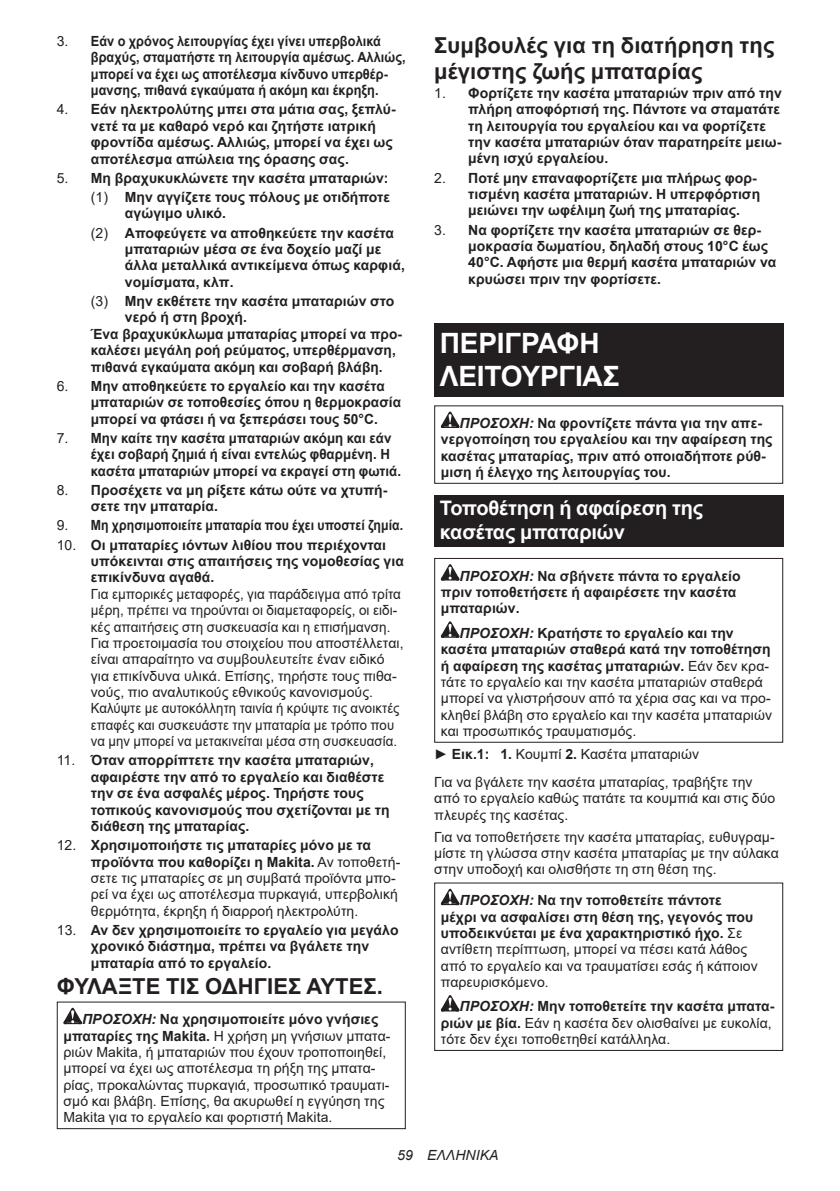
<style>
.page{position:relative;width:840px;height:1191px;background:#fff}
.page>*{position:absolute;margin:0;border:0;box-sizing:border-box;transform-origin:0 0}
.t1{font:700 28px/32.8px "Arial";letter-spacing:-.01em;color:#fff}
.t2{font:700 22px/25.8px "Arial";letter-spacing:.005em;color:#231f20}
.t3{font:700 20px/23.4px "Arial";letter-spacing:-.01em;color:#fff}
.t4{font:700 14px/16.4px "Arial";letter-spacing:.005em;color:#231f20}
.t5{font:14px/16.4px "Arial";letter-spacing:.005em;color:#231f20}
.t6{font:14px/16.4px "Arial";letter-spacing:.005em;color:#231f20;scale:.96 1}
.t7{font:700 14px/16.4px "Arial";letter-spacing:.005em;color:#231f20;scale:.91 1}
.t8{font:700 14px/16.4px "Arial";letter-spacing:.005em;color:#231f20;scale:.95 1}
.t9{font:700 14px "Arial";letter-spacing:.005em;color:#231f20;scale:.88 1}
.t10{font:italic 14px "Arial";letter-spacing:.005em;color:#231f20}
.s1{font-weight:400}
.s2{font-weight:700}
.s3{font-weight:700;font-style:italic}
.s4{font-style:italic}
</style>
<div class="page">
<svg style="left:63px;top:1007px;width:19px;height:17px"></svg>
<div style="left:57px;top:1001px;width:348px;height:128px;border:1px solid #231f20"></div>
<div style="left:434px;top:323px;width:348px;height:74px;background:#231f20"></div>
<svg style="left:440px;top:411px;width:19px;height:17px"></svg>
<div style="left:434px;top:405px;width:348px;height:79px;border:1px solid #231f20"></div>
<div style="left:434px;top:495px;width:348px;height:52px;background:#231f20"></div>
<svg style="left:440px;top:564px;width:19px;height:16px"></svg>
<svg style="left:440px;top:621px;width:19px;height:17px"></svg>
<div style="left:434px;top:558px;width:348px;height:184px;border:1px solid #231f20"></div>
<svg style="left:440px;top:888px;width:19px;height:17px"></svg>
<svg style="left:440px;top:995px;width:19px;height:16px"></svg>
<div style="left:434px;top:882px;width:348px;height:169px;border:1px solid #231f20"></div>
<p class="t7" style="left:91px;top:33px;width:347px;text-indent:-34px"><span class="s1">3.</span> Εάν ο χρόνος λειτουργίας έχει γίνει υπερβολικά βραχύς, σταματήστε τη λειτουργία αμέσως. Αλλιώς, μπορεί να έχει ως αποτέλεσμα κίνδυνο υπερθέρ&shy;μανσης, πιθανά εγκαύματα ή ακόμη και έκρηξη.</p>
<p class="t4" style="left:91px;top:101px;width:306px;text-indent:-34px"><span class="s1">4.</span> Εάν ηλεκτρολύτης μπει στα μάτια σας, ξεπλύ&shy;νετέ τα με καθαρό νερό και ζητήστε ιατρική φροντίδα αμέσως. Αλλιώς, μπορεί να έχει ως αποτέλεσμα απώλεια της όρασης σας.</p>
<p class="t4" style="left:57px;top:168px;width:335px;line-height:19.2px;text-align:right"><span class="s1">5.</span> Μη βραχυκυκλώνετε την κασέτα μπαταριών: <span class="s1">(1)</span> Μην αγγίζετε τους πόλους με οτιδήποτε</p>
<p class="t4" style="left:91px;top:204px;width:304px;line-height:19.2px;text-indent:34px">αγώγιμο υλικό.<br><span class="s1">(2)</span> Αποφεύγετε να αποθηκεύετε την κασέτα</p>
<p class="t4" style="left:125px;top:241px;width:281px">μπαταριών μέσα σε ένα δοχείο μαζί με άλλα μεταλλικά αντικείμενα όπως καρφιά, νομίσματα, κλπ.</p>
<p class="t4" style="left:91px;top:293px;width:305px"><span class="s1">(3)</span> Μην εκθέτετε την κασέτα μπαταριών στο</p>
<p class="t4" style="left:125px;top:309px;width:124px">νερό ή στη βροχή.</p>
<p class="t4" style="left:91px;top:326px;width:313px">Ένα βραχυκύκλωμα μπαταρίας μπορεί να προ-</p>
<p class="t4" style="left:91px;top:342px;width:306px">καλέσει μεγάλη ροή ρεύματος, υπερθέρμανση,</p>
<p class="t4" style="left:91px;top:358px;width:293px">πιθανά εγκαύματα ακόμη και σοβαρή βλάβη.</p>
<p class="t4" style="left:91px;top:378px;width:312px;text-indent:-34px"><span class="s1">6.</span> Μην αποθηκεύετε το εργαλείο και την κασέτα μπαταριών σε τοποθεσίες όπου η θερμοκρασία μπορεί να φτάσει ή να ξεπεράσει τους 50°C.</p>
<p class="t8" style="left:91px;top:430px;width:328px;text-indent:-34px"><span class="s1">7.</span> Μην καίτε την κασέτα μπαταριών ακόμη και εάν έχει σοβαρή ζημιά ή είναι εντελώς φθαρμένη. Η κασέτα μπαταριών μπορεί να εκραγεί στη φωτιά.</p>
<p class="t4" style="left:91px;top:482px;width:298px;text-indent:-34px"><span class="s1">8.</span> Προσέχετε να μη ρίξετε κάτω ούτε να χτυπή&shy;σετε την μπαταρία.</p>
<p class="t9" style="left:57px;top:515px;width:395px"><span class="s1">9.</span> Μη χρησιμοποιείτε μπαταρία που έχει υποστεί ζημία.</p>
<p class="t4" style="left:91px;top:536px;width:314px;text-indent:-34px"><span class="s1">10.</span> Οι μπαταρίες ιόντων λιθίου που περιέχονται υπόκεινται στις απαιτήσεις της νομοθεσίας για επικίνδυνα αγαθά.</p>
<p class="t6" style="left:91px;top:585px;width:327px">Για εμπορικές μεταφορές, για παράδειγμα από τρίτα μέρη, πρέπει να τηρούνται οι διαμεταφορείς, οι ειδι&shy;κές απαιτήσεις στη συσκευασία και η επισήμανση.<br>Για προετοιμασία του στοιχείου που αποστέλλεται, είναι απαραίτητο να συμβουλευτείτε έναν ειδικό για επικίνδυνα υλικά. Επίσης, τηρήστε τους πιθα&shy;νούς, πιο αναλυτικούς εθνικούς κανονισμούς.<br>Καλύψτε με αυτοκόλλητη ταινία ή κρύψτε τις ανοικτές επαφές και συσκευάστε την μπαταρία με τρόπο που να μην μπορεί να μετακινείται μέσα στη συσκευασία.</p>
<p class="t4" style="left:91px;top:752px;width:300px;text-indent:-34px"><span class="s1">11.</span> Όταν απορρίπτετε την κασέτα μπαταριών, αφαιρέστε την από το εργαλείο και διαθέστε την σε ένα ασφαλές μέρος. Τηρήστε τους τοπικούς κανονισμούς που σχετίζονται με τη διάθεση της μπαταρίας.</p>
<p class="t5" style="left:91px;top:837px;width:311px;text-indent:-34px">12. <span class="s2">Χρησιμοποιήστε τις μπαταρίες μόνο με τα προϊόντα που καθορίζει η Makita.</span> Αν τοποθετή&shy;σετε τις μπαταρίες σε μη συμβατά προϊόντα μπο&shy;ρεί να έχει ως αποτέλεσμα πυρκαγιά, υπερβολική θερμότητα, έκρηξη ή διαρροή ηλεκτρολύτη.</p>
<p class="t4" style="left:91px;top:922px;width:309px;text-indent:-34px"><span class="s1">13.</span> Αν δεν χρησιμοποιείτε το εργαλείο για μεγάλο χρονικό διάστημα, πρέπει να βγάλετε την μπαταρία από το εργαλείο.</p>
<h2 class="t2" style="left:57px;top:973px;width:327px">ΦΥΛΑΞΤΕ ΤΙΣ ΟΔΗΓΙΕΣ ΑΥΤΕΣ.</h2>
<p class="t5" style="left:63px;top:1011px;width:328px;text-indent:19px"><span class="s3">ΠΡΟΣΟΧΗ:</span> <span class="s2">Να χρησιμοποιείτε μόνο γνήσιες μπαταρίες της Makita.</span> Η χρήση μη γνήσιων μπατα&shy;ριών Makita, ή μπαταριών που έχουν τροποποιηθεί, μπορεί να έχει ως αποτέλεσμα τη ρήξη της μπατα&shy;ρίας, προκαλώντας πυρκαγιά, προσωπικό τραυματι&shy;σμό και βλάβη. Επίσης, θα ακυρωθεί η εγγύηση της Makita για το εργαλείο και φορτιστή Makita.</p>
<h2 class="t2" style="left:434px;top:33px;width:341px">Συμβουλές για τη διατήρηση της μέγιστης ζωής μπαταρίας</h2>
<p class="t4" style="left:468px;top:85px;width:315px;text-indent:-34px"><span class="s1">1.</span> Φορτίζετε την κασέτα μπαταριών πριν από την πλήρη αποφόρτισή της. Πάντοτε να σταματάτε τη λειτουργία του εργαλείου και να φορτίζετε την κασέτα μπαταριών όταν παρατηρείτε μειω&shy;μένη ισχύ εργαλείου.</p>
<p class="t4" style="left:468px;top:170px;width:293px;text-indent:-34px"><span class="s1">2.</span> Ποτέ μην επαναφορτίζετε μια πλήρως φορ&shy;τισμένη κασέτα μπαταριών. Η υπερφόρτιση μειώνει την ωφέλιμη ζωή της μπαταρίας.</p>
<p class="t4" style="left:468px;top:222px;width:309px;text-indent:-34px"><span class="s1">3.</span> Να φορτίζετε την κασέτα μπαταριών σε θερ&shy;μοκρασία δωματίου, δηλαδή στους 10°C έως 40°C. Αφήστε μια θερμή κασέτα μπαταριών να κρυώσει πριν την φορτίσετε.</p>
<h1 class="t1" style="left:439px;top:327px;width:181px">ΠΕΡΙΓΡΑΦΗ<br>ΛΕΙΤΟΥΡΓΙΑΣ</h1>
<p class="t4" style="left:440px;top:415px;width:333px;text-indent:19px"><span class="s4">ΠΡΟΣΟΧΗ:</span> Να φροντίζετε πάντα για την απε&shy;νεργοποίηση του εργαλείου και την αφαίρεση της κασέτας μπαταρίας, πριν από οποιαδήποτε ρύθ&shy;μιση ή έλεγχο της λειτουργίας του.</p>
<h3 class="t3" style="left:439px;top:496px;width:265px">Τοποθέτηση ή αφαίρεση της κασέτας μπαταριών</h3>
<p class="t4" style="left:440px;top:567px;width:301px;text-indent:19px"><span class="s4">ΠΡΟΣΟΧΗ:</span> Να σβήνετε πάντα το εργαλείο πριν τοποθετήσετε ή αφαιρέσετε την κασέτα μπαταριών.</p>
<p class="t5" style="left:440px;top:624px;width:332px;text-indent:19px"><span class="s3">ΠΡΟΣΟΧΗ:</span> <span class="s2">Κρατήστε το εργαλείο και την κασέτα μπαταριών σταθερά κατά την τοποθέτηση ή αφαίρεση της κασέτας μπαταριών.</span> Εάν δεν κρα&shy;τάτε το εργαλείο και την κασέτα μπαταριών σταθερά μπορεί να γλιστρήσουν από τα χέρια σας και να προ&shy;κληθεί βλάβη στο εργαλείο και την κασέτα μπαταριών και προσωπικός τραυματισμός.</p>
<p class="t5" style="left:434px;top:740px;width:320px;line-height:27.8px">► <span class="s2">Εικ.1: 1.</span> Κουμπί <span class="s2">2.</span> Κασέτα μπαταριών<br>Για να βγάλετε την κασέτα μπαταρίας, τραβήξτε την</p>
<p class="t5" style="left:434px;top:790px;width:342px">από το εργαλείο καθώς πατάτε τα κουμπιά και στις δύο πλευρές της κασέτας.</p>
<p class="t5" style="left:434px;top:828px;width:346px">Για να τοποθετήσετε την κασέτα μπαταρίας, ευθυγραμ&shy;μίστε τη γλώσσα στην κασέτα μπαταρίας με την αύλακα στην υποδοχή και ολισθήστε τη στη θέση της.</p>
<p class="t5" style="left:440px;top:892px;width:318px;text-indent:19px"><span class="s3">ΠΡΟΣΟΧΗ:</span> <span class="s2">Να την τοποθετείτε πάντοτε μέχρι να ασφαλίσει στη θέση της, γεγονός που υποδεικνύεται με ένα χαρακτηριστικό ήχο.</span> Σε αντίθετη περίπτωση, μπορεί να πέσει κατά λάθος από το εργαλείο και να τραυματίσει εσάς ή κάποιον παρευρισκόμενο.</p>
<p class="t5" style="left:440px;top:998px;width:335px;text-indent:19px"><span class="s3">ΠΡΟΣΟΧΗ:</span> <span class="s2">Μην τοποθετείτε την κασέτα μπατα&shy;ριών με βία.</span> Εάν η κασέτα δεν ολισθαίνει με ευκολία, τότε δεν έχει τοποθετηθεί κατάλληλα.</p>
<p class="t10" style="left:397px;top:1146px;width:103px">59 ΕΛΛΗΝΙΚΑ</p>
</div>
